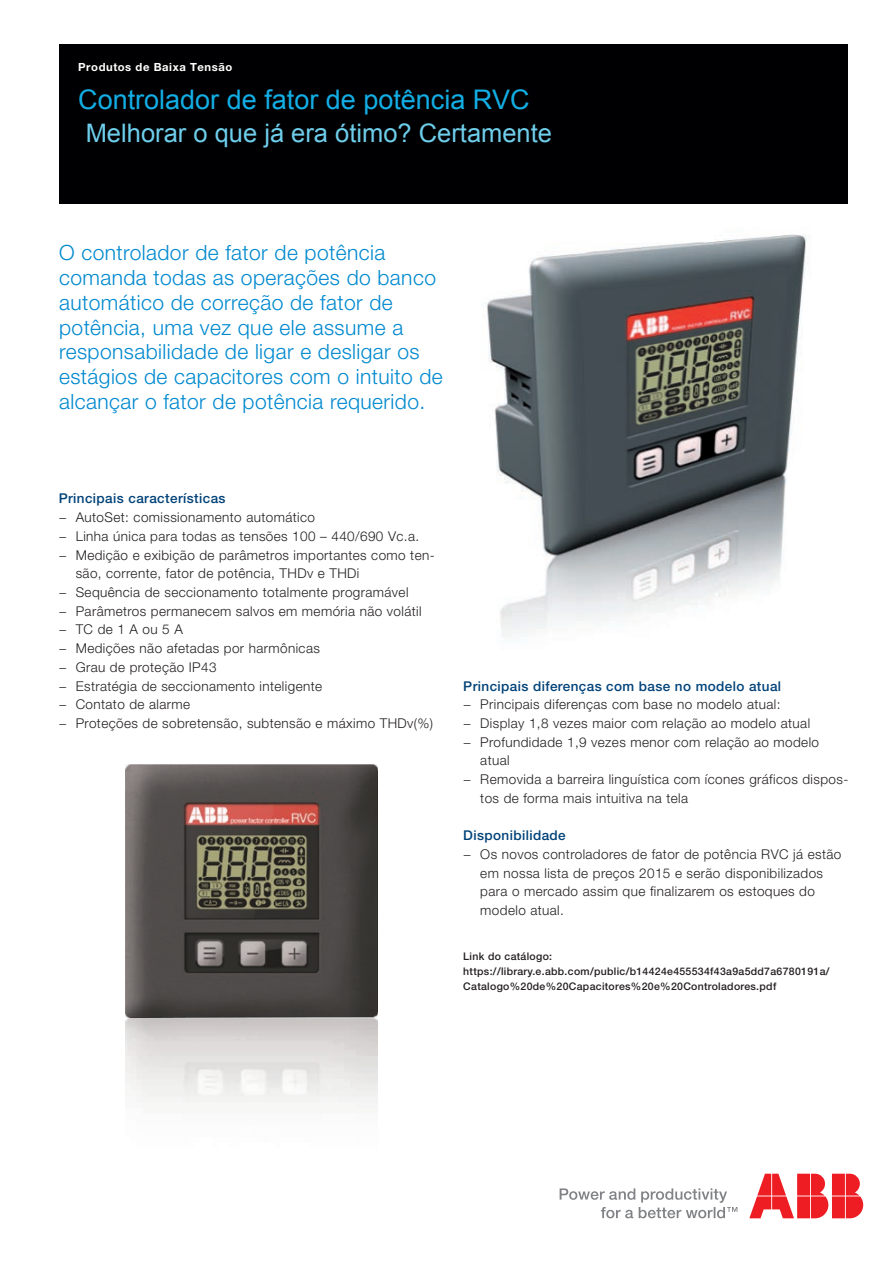
<style>
.page{position:relative;width:893px;height:1263px;background:#fff}
.page>*{position:absolute;margin:0;border:0;box-sizing:border-box;transform-origin:0 0}
.t1{font:27px "Arial";color:#13aee5}
.t2{font:25.5px "Arial";color:#6eceeb}
.t3{font:300 21px/24.8px "Helvetica Neue LT Pro";letter-spacing:.02em;color:#0089cf}
.t4{font:300 13.5px/18.8px "Helvetica Neue LT Pro";letter-spacing:.03em;color:#231f20}
.t5{font:500 13.5px "Helvetica Neue LT Pro";letter-spacing:.03em;color:#004279}
.t6{font:700 11.25px "Helvetica Neue LT Pro";letter-spacing:.05em;color:#fff}
.t7{font:500 10.5px/15px "Helvetica Neue LT Pro";letter-spacing:.03em;color:#231f20}
</style>
<div class="page">
<svg style="left:560px;top:1188px;width:177px;height:30px"></svg>
<svg style="left:749px;top:1174px;width:114px;height:44px"></svg>
<div style="left:60px;top:45px;width:788px;height:159px;background:#000002"></div>
<img style="left:486px;top:234px;width:323px;height:403px">
<img style="left:126px;top:765px;width:252px;height:338px">
<p class="t6" style="left:78px;top:60px;width:155px">Produtos de Baixa Tensão</p>
<h1 class="t1" style="left:78px;top:82px;width:453px">Controlador de fator de potência RVC</h1>
<h2 class="t2" style="left:86px;top:116px;width:468px">Melhorar o que já era ótimo? Certamente</h2>
<p class="t3" style="left:59px;top:240px;width:385px">O controlador de fator de potência comanda todas as operações do banco automático de correção de fator de potência, uma vez que ele assume a responsabilidade de ligar e desligar os estágios de capacitores com o intuito de alcançar o fator de potência requerido.</p>
<p class="t5" style="left:59px;top:491px;width:168px">Principais características</p>
<p class="t4" style="left:59px;top:508px;width:258px">− AutoSet: comissionamento automático</p>
<p class="t4" style="left:59px;top:526px;width:362px">− Linha única para todas as tensões 100 – 440/690 Vc.a.</p>
<p class="t4" style="left:59px;top:545px;width:378px">− Medição e exibição de parâmetros importantes como ten-</p>
<p class="t4" style="left:76px;top:564px;width:285px">são, corrente, fator de potência, THDv e THDi</p>
<p class="t4" style="left:59px;top:583px;width:351px">− Sequência de seccionamento totalmente programável</p>
<p class="t4" style="left:59px;top:601px;width:364px">− Parâmetros permanecem salvos em memória não volátil</p>
<p class="t4" style="left:59px;top:620px;width:126px">− TC de 1 A ou 5 A</p>
<p class="t4" style="left:59px;top:639px;width:263px">− Medições não afetadas por harmônicas</p>
<p class="t4" style="left:59px;top:657px;width:159px">− Grau de proteção IP43</p>
<p class="t4" style="left:59px;top:676px;width:265px">− Estratégia de seccionamento inteligente</p>
<p class="t4" style="left:59px;top:695px;width:133px">− Contato de alarme</p>
<p class="t4" style="left:59px;top:714px;width:376px">− Proteções de sobretensão, subtensão e máximo THDv(%)</p>
<p class="t5" style="left:463px;top:678px;width:319px">Principais diferenças com base no modelo atual</p>
<p class="t4" style="left:463px;top:695px;width:319px">− Principais diferenças com base no modelo atual:</p>
<p class="t4" style="left:463px;top:714px;width:348px">− Display 1,8 vezes maior com relação ao modelo atual</p>
<p class="t4" style="left:463px;top:732px;width:357px">− Profundidade 1,9 vezes menor com relação ao modelo</p>
<p class="t4" style="left:480px;top:751px;width:31px">atual</p>
<p class="t4" style="left:463px;top:770px;width:387px">− Removida a barreira linguística com ícones gráficos dispos-</p>
<p class="t4" style="left:480px;top:788px;width:209px">tos de forma mais intuitiva na tela</p>
<p class="t5" style="left:463px;top:827px;width:104px">Disponibilidade</p>
<p class="t4" style="left:480px;top:844px;width:362px;text-indent:-17px">− Os novos controladores de fator de potência RVC já estão em nossa lista de preços 2015 e serão disponibilizados para o mercado assim que finalizarem os estoques do modelo atual.</p>
<p class="t7" style="left:463px;top:949px;width:368px">Link do catálogo: https://library.e.abb.com/public/b14424e455534f43a9a5dd7a6780191a/<br>Catalogo%20de%20Capacitores%20e%20Controladores.pdf</p>
</div>
